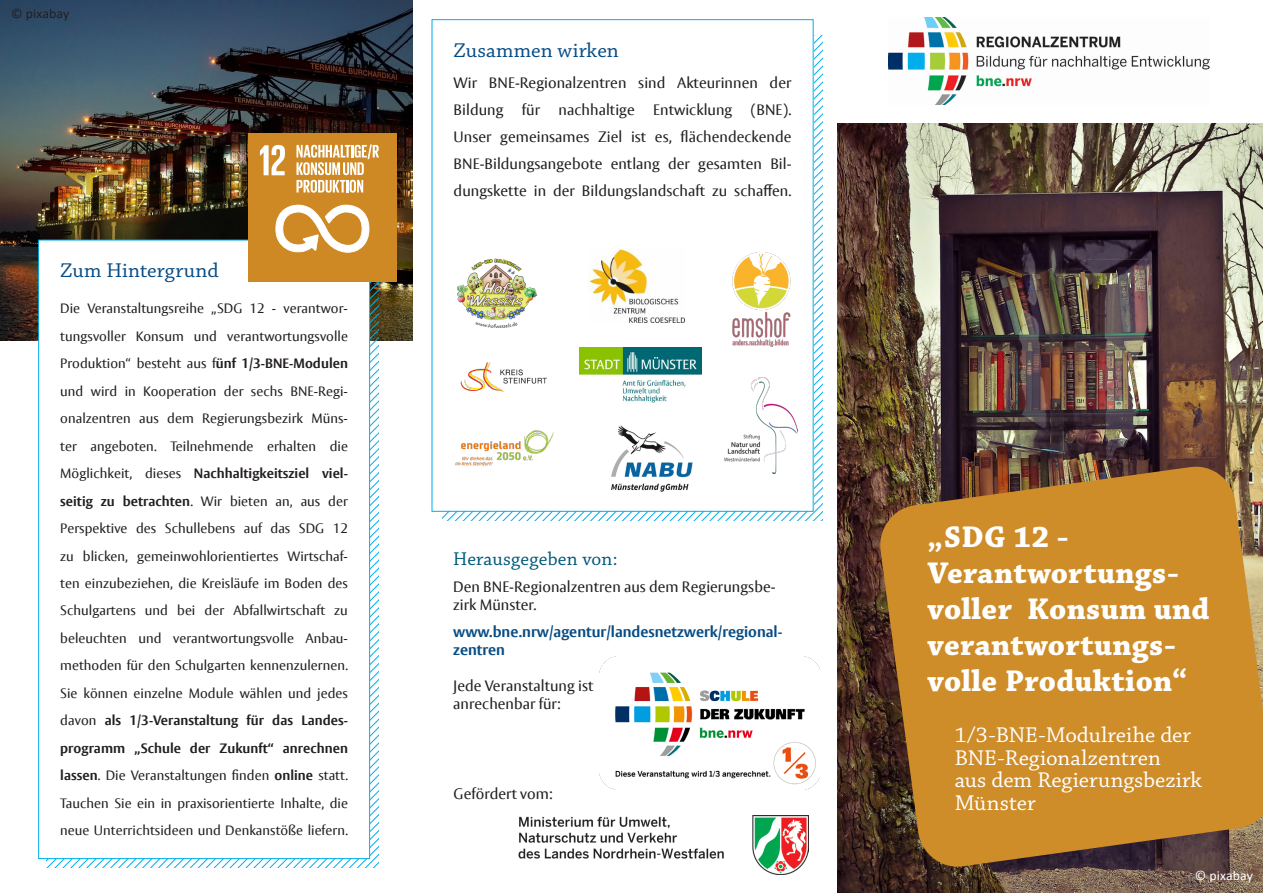
<style>
.page{position:relative;width:1263px;height:893px;background:#fff}
.page>*{position:absolute;margin:0;border:0;box-sizing:border-box;transform-origin:0 0}
.t1{font:700 31.5px/36px "Chaparral Pro";letter-spacing:.01em;color:#fff}
.t2{font:22.5px/22.5px "Chaparral Pro";color:#fff}
.t3{font:21px "Chaparral Pro";letter-spacing:.005em;color:#074c85}
.t4{font:19.5px "Chaparral Pro";letter-spacing:.01em;color:#00597a}
.t5{font:15px/27px "Vesta Pro";letter-spacing:.005em;color:#231f20}
.t6{font:700 15px/18px "Vesta Pro";color:#074c85}
.t7{font:13.5px/27.5px "Vesta Pro";letter-spacing:.005em;color:#231f20;text-align:justify}
.t8{font:13.5px "Calibri";letter-spacing:.01em;color:#231f20}
.t9{font:13.5px "Calibri";letter-spacing:.01em;color:#fff}
.s1{font-weight:700}
</style>
<div class="page">
<img style="left:0;top:0;width:412px;height:340px">
<img style="left:888px;top:17px;width:322px;height:87px">
<img style="left:838px;top:123px;width:425px;height:770px">
<svg style="left:125px;top:834px;width:253px;height:33px"></svg>
<svg style="left:370px;top:313px;width:8px;height:521px"></svg>
<div style="left:39px;top:240px;width:331px;height:619px;background:#fff"></div>
<svg style="left:878px;top:464px;width:385px;height:405px;background:#ba802b"></svg>
<img style="left:519px;top:815px;width:289px;height:59px">
<img style="left:600px;top:656px;width:220px;height:134px">
<svg style="left:518px;top:470px;width:305px;height:50px"></svg>
<svg style="left:813px;top:35px;width:10px;height:435px"></svg>
<div style="left:432px;top:20px;width:381px;height:491px;background:#fff"></div>
<img style="left:589px;top:248px;width:95px;height:75px">
<img style="left:724px;top:378px;width:73px;height:95px">
<img style="left:732px;top:253px;width:59px;height:94px">
<img style="left:457px;top:258px;width:81px;height:70px">
<img style="left:460px;top:362px;width:87px;height:30px">
<img style="left:455px;top:430px;width:99px;height:37px">
<img style="left:579px;top:348px;width:123px;height:55px">
<img style="left:611px;top:425px;width:82px;height:67px">
<div style="left:248px;top:133px;width:149px;height:149px;background:#ce8924"></div>
<svg style="left:260px;top:145px;width:25px;height:30px"></svg>
<svg style="left:275px;top:204px;width:95px;height:49px"></svg>
<svg style="left:296px;top:145px;width:83px;height:48px"></svg>
<p class="t8" style="left:11px;top:5px;width:60px">© pixabay</p>
<h3 class="t3" style="left:60px;top:259px;width:160px">Zum Hintergrund</h3>
<p class="t7" style="left:60px;top:295px;width:289px">Die Veranstaltungsreihe „SDG 12 - verantwor&shy;tungsvoller Konsum und verantwortungsvolle Produktion“ besteht aus f<span class="s1">ünf 1/3-BNE-Modulen </span>und wird in Kooperation der sechs BNE-Regi&shy;onalzentren aus dem Regierungsbezirk Müns&shy;ter angeboten. Teilnehmende erhalten die Möglichkeit, dieses <span class="s1">Nachhaltigkeitsziel viel&shy;seitig zu betrachten</span>. Wir bieten an, aus der Perspektive des Schullebens auf das SDG 12 zu blicken, gemeinwohlorientiertes Wirtschaf&shy;ten einzubeziehen, die Kreisläufe im Boden des Schulgartens und bei der Abfallwirtschaft zu beleuchten und verantwortungsvolle Anbau&shy;methoden für den Schulgarten kennenzulernen.<br>Sie können einzelne Module wählen und jedes davon <span class="s1">als 1/3-Veranstaltung für das Landes&shy;programm „Schule der Zukunft“ anrechnen lassen</span>. Die Veranstaltungen finden <span class="s1">online</span> statt.<br>Tauchen Sie ein in praxisorientierte Inhalte, die neue Unterrichtsideen und Denkanstöße liefern.</p>
<h3 class="t3" style="left:454px;top:39px;width:167px">Zusammen wirken</h3>
<p class="t5" style="left:454px;top:69px;width:339px;text-align:justify">Wir BNE-Regionalzentren sind Akteurinnen der Bildung für nachhaltige Entwicklung (BNE).<br>Unser gemeinsames Ziel ist es, flächendeckende BNE-Bildungsangebote entlang der gesamten Bil&shy;dungskette in der Bildungslandschaft zu schaffen.</p>
<h3 class="t4" style="left:453px;top:548px;width:166px">Herausgegeben von:</h3>
<p class="t5" style="left:453px;top:578px;width:324px;line-height:18px">Den BNE-Regionalzentren aus dem Regierungsbe&shy;zirk Münster.</p>
<p class="t6" style="left:453px;top:623px;width:331px">www.bne.nrw/agentur/landesnetzwerk/regional&shy;zentren</p>
<p class="t5" style="left:453px;top:677px;width:142px;line-height:18px">Jede Veranstaltung ist anrechenbar für:</p>
<p class="t5" style="left:454px;top:780px;width:100px">Gefördert vom:</p>
<h1 class="t1" style="left:927px;top:520px;width:283px">„SDG 12 -<br>Verantwortungs&shy;voller Konsum und verantwortungs&shy;volle Produktion“</h1>
<h2 class="t2" style="left:955px;top:725px;width:249px">1/3-BNE-Modulreihe der<br>BNE-Regionalzentren<br>aus dem Regierungsbezirk<br>Münster</h2>
<p class="t9" style="left:1195px;top:866px;width:60px">© pixabay</p>
</div>
